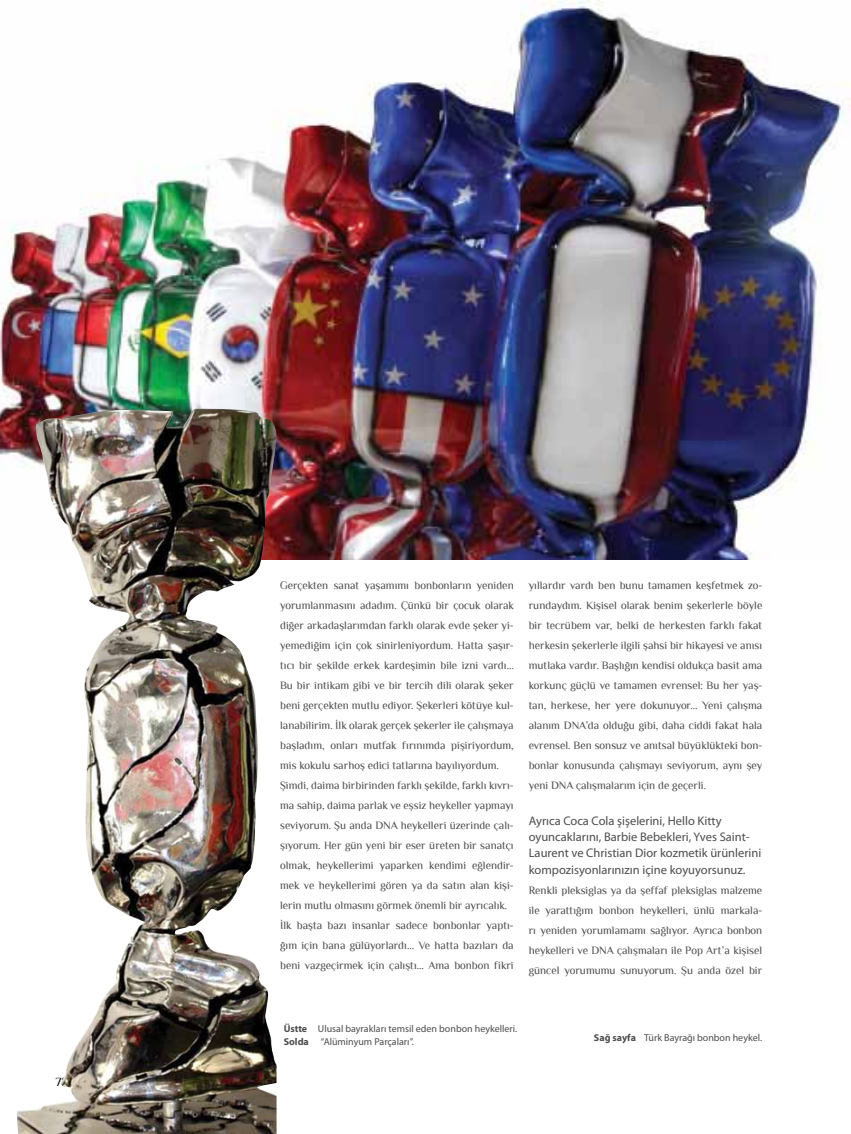
<style>
.page{position:relative;width:851px;height:1134px;background:#fff}
.page>*{position:absolute;margin:0;border:0;box-sizing:border-box;transform-origin:0 0}
.t1{font:12.5px/16.2px "Myriad Pro";color:#4d4d4f}
.t2{font:12.5px "Philosopher";color:#000}
.t3{font:11.25px/20px "Philosopher";color:#4d4d4f;text-align:justify}
.t4{font:10px/13.8px "Myriad Pro";color:#4d4d4f}
.s1{font-weight:700}
</style>
<div class="page">
<img style="left:0;top:0;width:850px;height:560px">
<img style="left:17px;top:410px;width:259px;height:724px">
<svg style="left:730px;top:46px;width:11px;height:18px"></svg>
<p class="t2" style="left:56px;top:1075px;width:14px">78</p>
<p class="t3" style="left:280px;top:575px;width:235px;text-align:left">Gerçekten sanat yaşamımı bonbonların yeniden yorumlanmasını adadım. Çünkü bir çocuk olarak diğer arkadaşlarımdan farklı olarak evde şeker yi&shy;yemediğim için çok sinirleniyordum. Hatta şaşır&shy;tıcı bir şekilde erkek kardeşimin bile izni vardı… Bu bir intikam gibi ve bir tercih dili olarak şeker beni gerçekten mutlu ediyor. Şekerleri kötüye kul&shy;lanabilirim. İlk olarak gerçek şekerler ile çalışmaya başladım, onları mutfak fırınımda pişiriyordum, mis kokulu sarhoş edici tatlarına bayılıyordum.<br>Şimdi, daima birbirinden farklı şekilde, farklı kıvrı&shy;ma sahip, daima parlak ve eşsiz heykeller yapmayı seviyorum. Şu anda DNA heykelleri üzerinde çalı&shy;şıyorum. Her gün yeni bir eser üreten bir sanatçı olmak, heykellerimi yaparken kendimi eğlendir&shy;mek ve heykellerimi gören ya da satın alan kişi&shy;lerin mutlu olmasını görmek önemli bir ayrıcalık.<br>İlk başta bazı insanlar sadece bonbonlar yaptı&shy;ğım için bana gülüyorlardı… Ve hatta bazıları da beni vazgeçirmek için çalıştı… Ama bonbon fikri</p>
<p class="t3" style="left:528px;top:575px;width:235px">yıllardır vardı ben bunu tamamen keşfetmek zo&shy;rundaydım. Kişisel olarak benim şekerlerle böyle bir tecrübem var, belki de herkesten farklı fakat herkesin şekerlerle ilgili şahsi bir hikayesi ve anısı mutlaka vardır. Başlığın kendisi oldukça basit ama korkunç güçlü ve tamamen evrensel: Bu her yaş&shy;tan, herkese, her yere dokunuyor… Yeni çalışma alanım DNA’da olduğu gibi, daha ciddi fakat hala evrensel. Ben sonsuz ve anıtsal büyüklükteki bon&shy;bonlar konusunda çalışmayı seviyorum, aynı şey yeni DNA çalışmalarım için de geçerli.</p>
<p class="t1" style="left:528px;top:812px;width:234px">Ayrıca Coca Cola şişelerini, Hello Kitty oyuncaklarını, Barbie Bebekleri, Yves Saint-Laurent ve Christian Dior kozmetik ürünlerini kompozisyonlarınızın içine koyuyorsunuz.</p>
<p class="t3" style="left:528px;top:880px;width:235px">Renkli pleksiglas ya da şeffaf pleksiglas malzeme ile yarattığım bonbon heykelleri, ünlü markala&shy;rı yeniden yorumlamamı sağlıyor. Ayrıca bonbon heykelleri ve DNA çalışmaları ile Pop Art’a kişisel güncel yorumumu sunuyorum. Şu anda özel bir</p>
<p class="t4" style="left:283px;top:1021px;width:235px"><span class="s1">Üstte</span> Ulusal bayrakları temsil eden bonbon heykelleri.<br><span class="s1">Solda</span> “Alüminyum Parçaları”.</p>
<p class="t4" style="left:594px;top:1031px;width:170px"><span class="s1">Sağ sayfa</span> Türk Bayrağı bonbon heykel.</p>
</div>
